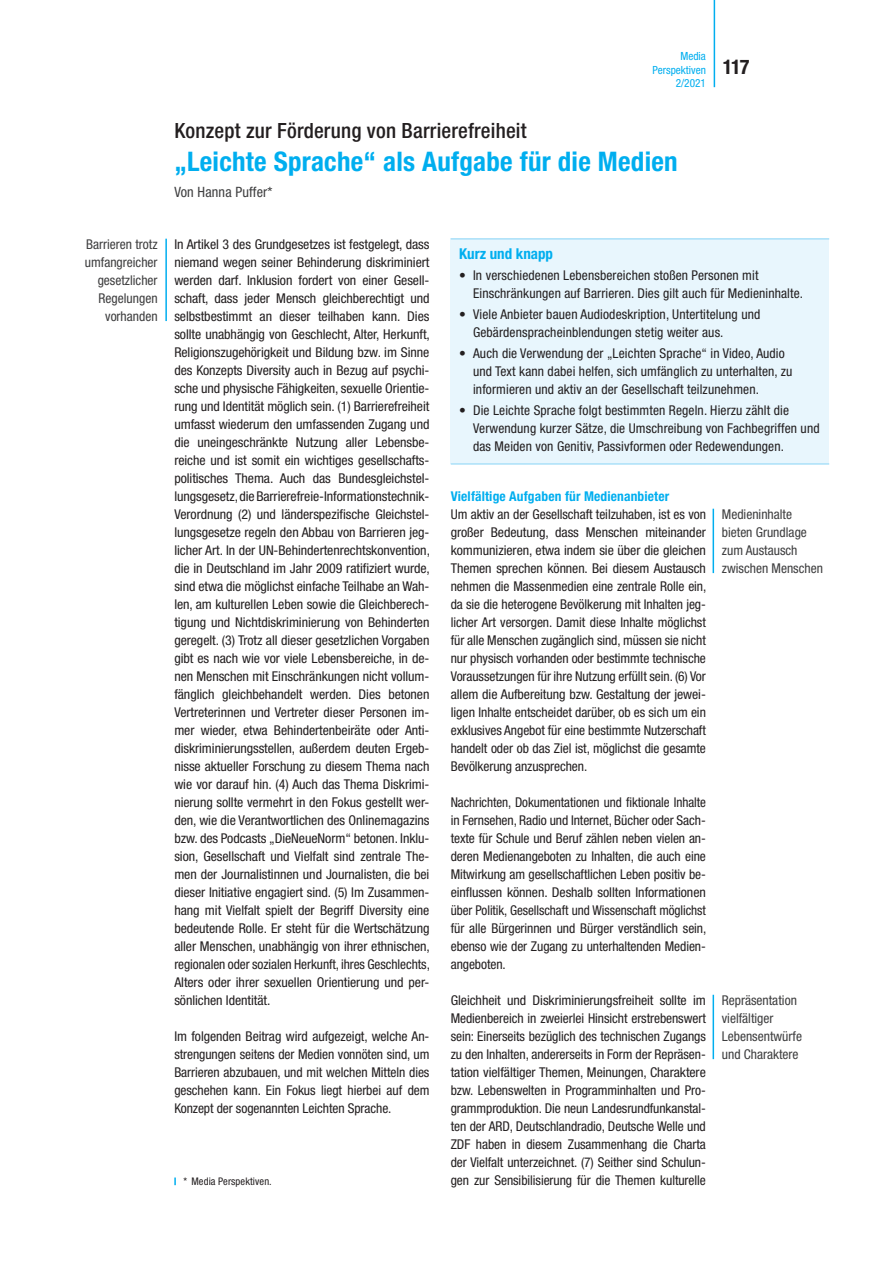
<style>
.page{position:relative;width:893px;height:1263px;background:#fff}
.page>*{position:absolute;margin:0;border:0;box-sizing:border-box;transform-origin:0 0}
.t1{font:700 condensed 27px "Helvetica Neue LT Std";letter-spacing:.01em;color:#00aeef}
.t2{font:500 condensed 21px "Helvetica Neue LT Std";letter-spacing:.01em;color:#231f20}
.t3{font:700 condensed 20.25px "Helvetica Neue LT Std";color:#231f20}
.t4{font:700 condensed 15px "Helvetica Neue LT Std";color:#00aeef}
.t5{font:condensed 14.25px "Helvetica Neue LT Std";letter-spacing:.01em;color:#3e3e3f}
.t6{font:condensed 13.5px/18px "Helvetica Neue LT Std";letter-spacing:-.005em;color:#231f20}
.t7{font:condensed 13.5px/18px "Helvetica Neue LT Std";color:#3e3e3f}
.t8{font:700 condensed 13.5px "Helvetica Neue LT Std";letter-spacing:.01em;color:#00aeef}
.t9{font:condensed 11.25px/13.5px "Helvetica Neue LT Std";color:#00aeef;text-align:right}
.t10{font:condensed 10.5px "Helvetica Neue LT Std";letter-spacing:.01em;color:#231f20}
</style>
<div class="page">
<hr style="left:714px;top:0;width:1px;height:87px;background:#00aeef">
<div style="left:451px;top:239px;width:378px;height:225px;background:#e8f6fd"></div>
<hr style="left:451px;top:238px;width:378px;height:2px;background:#aae0f9">
<hr style="left:451px;top:463px;width:378px;height:2px;background:#aae0f9">
<hr style="left:713px;top:509px;width:1px;height:64px;background:#00aeef">
<hr style="left:713px;top:995px;width:1px;height:64px;background:#00aeef">
<hr style="left:165px;top:239px;width:2px;height:82px;background:#00aeef">
<svg style="left:174px;top:1177px;width:2px;height:8px"></svg>
<p class="t9" style="left:653px;top:49px;width:55px">Media<br>Perspektiven<br>2/2021</p>
<h2 class="t2" style="left:174px;top:118px;width:354px">Konzept zur Förderung von Barrierefreiheit</h2>
<h1 class="t1" style="left:174px;top:145px;width:505px">„Leichte Sprache“ als Aufgabe für die Medien</h1>
<p class="t5" style="left:174px;top:184px;width:100px">Von Hanna Puffer*</p>
<h3 class="t3" style="left:723px;top:54px;width:28px">117</h3>
<p class="t7" style="left:85px;top:235px;width:74px;text-align:right">Barrieren trotz umfangreicher gesetzlicher<br>Regelungen vorhanden</p>
<p class="t6" style="left:174px;top:235px;width:257px">In Artikel 3 des Grundgesetzes ist festgelegt, dass niemand wegen seiner Behinderung diskriminiert werden darf. Inklusion fordert von einer Gesell&shy;schaft, dass jeder Mensch gleichberechtigt und selbstbestimmt an dieser teilhaben kann. Dies sollte unabhängig von Geschlecht, Alter, Herkunft, Religionszugehörigkeit und Bildung bzw. im Sinne des Konzepts Diversity auch in Bezug auf psychi&shy;sche und physische Fähigkeiten, sexuelle Orientie&shy;rung und Identität möglich sein. (1) Barrierefreiheit umfasst wiederum den umfassenden Zugang und die uneingeschränkte Nutzung aller Lebensbe&shy;reiche und ist somit ein wichtiges gesellschafts&shy;politisches Thema. Auch das Bundesgleichstel&shy;lungsgesetz, die Barrierefreie-Informationstechnik-Verordnung (2) und länderspezifische Gleichstel&shy;lungsgesetze regeln den Abbau von Barrieren jeg&shy;licher Art. In der UN-Behindertenrechtskonvention, die in Deutschland im Jahr 2009 ratifiziert wurde, sind etwa die möglichst einfache Teilhabe an Wah&shy;len, am kulturellen Leben sowie die Gleichberech&shy;tigung und Nichtdiskriminierung von Behinderten geregelt. (3) Trotz all dieser gesetzlichen Vorgaben gibt es nach wie vor viele Lebensbereiche, in de&shy;nen Menschen mit Einschränkungen nicht vollum&shy;fänglich gleichbehandelt werden. Dies betonen Vertreterinnen und Vertreter dieser Personen im&shy;mer wieder, etwa Behindertenbeiräte oder Anti&shy;diskriminierungsstellen, außerdem deuten Ergeb&shy;nisse aktueller Forschung zu diesem Thema nach wie vor darauf hin. (4) Auch das Thema Diskrimi&shy;nierung sollte vermehrt in den Fokus gestellt wer&shy;den, wie die Verantwortlichen des Onlinemagazins bzw. des Podcasts „DieNeueNorm“ betonen. Inklu&shy;sion, Gesellschaft und Vielfalt sind zentrale The&shy;men der Journalistinnen und Journalisten, die bei dieser Initiative engagiert sind. (5) Im Zusammen&shy;hang mit Vielfalt spielt der Begriff Diversity eine bedeutende Rolle. Er steht für die Wertschätzung aller Menschen, unabhängig von ihrer ethnischen, regionalen oder sozialen Herkunft, ihres Geschlechts, Alters oder ihrer sexuellen Orientierung und per&shy;sönlichen Identität.</p>
<p class="t6" style="left:174px;top:1027px;width:257px;text-align:justify">Im folgenden Beitrag wird aufgezeigt, welche An&shy;strengungen seitens der Medien vonnöten sind, um Barrieren abzubauen, und mit welchen Mitteln dies geschehen kann. Ein Fokus liegt hierbei auf dem Konzept der sogenannten Leichten Sprache.</p>
<p class="t10" style="left:184px;top:1175px;width:90px">* Media Perspektiven.</p>
<p class="t4" style="left:459px;top:245px;width:95px">Kurz und knapp</p>
<p class="t6" style="left:473px;top:266px;width:332px;text-indent:-14px">• In verschiedenen Lebensbereichen stoßen Personen mit<br>Einschränkungen auf Barrieren. Dies gilt auch für Medieninhalte.</p>
<p class="t6" style="left:473px;top:305px;width:289px;text-indent:-14px">• Viele Anbieter bauen Audiodeskription, Untertitelung und<br>Gebärdenspracheinblendungen stetig weiter aus.</p>
<p class="t6" style="left:473px;top:344px;width:321px;text-indent:-14px">• Auch die Verwendung der „Leichten Sprache“ in Video, Audio und Text kann dabei helfen, sich umfänglich zu unterhalten, zu informieren und aktiv an der Gesellschaft teilzunehmen.</p>
<p class="t6" style="left:473px;top:401px;width:348px;text-indent:-14px">• Die Leichte Sprache folgt bestimmten Regeln. Hierzu zählt die<br>Verwendung kurzer Sätze, die Umschreibung von Fachbegriffen und das Meiden von Genitiv, Passivformen oder Redewendungen.</p>
<p class="t8" style="left:451px;top:488px;width:220px">Vielfältige Aufgaben für Medienanbieter</p>
<p class="t6" style="left:451px;top:505px;width:257px">Um aktiv an der Gesellschaft teilzuhaben, ist es von großer Bedeutung, dass Menschen miteinander kommunizieren, etwa indem sie über die gleichen Themen sprechen können. Bei diesem Austausch nehmen die Massenmedien eine zentrale Rolle ein, da sie die heterogene Bevölkerung mit Inhalten jeg&shy;licher Art versorgen. Damit diese Inhalte möglichst für alle Menschen zugänglich sind, müssen sie nicht nur physisch vorhanden oder bestimmte technische Voraussetzungen für ihre Nutzung erfüllt sein. (6) Vor allem die Aufbereitung bzw. Gestaltung der jewei&shy;ligen Inhalte entscheidet darüber, ob es sich um ein exklusives Angebot für eine bestimmte Nutzerschaft handelt oder ob das Ziel ist, möglichst die gesamte Bevölkerung anzusprechen.</p>
<p class="t6" style="left:451px;top:793px;width:257px;text-align:justify">Nachrichten, Dokumentationen und fiktionale Inhalte in Fernsehen, Radio und Internet, Bücher oder Sach&shy;texte für Schule und Beruf zählen neben vielen an&shy;deren Medienangeboten zu Inhalten, die auch eine Mitwirkung am gesellschaftlichen Leben positiv be&shy;einflussen können. Deshalb sollten Informationen über Politik, Gesellschaft und Wissenschaft möglichst für alle Bürgerinnen und Bürger verständlich sein, ebenso wie der Zugang zu unterhaltenden Medien&shy;angeboten.</p>
<p class="t6" style="left:451px;top:991px;width:257px;text-align:justify">Gleichheit und Diskriminierungsfreiheit sollte im Medienbereich in zweierlei Hinsicht erstrebenswert sein: Einerseits bezüglich des technischen Zugangs zu den Inhalten, andererseits in Form der Repräsen&shy;tation vielfältiger Themen, Meinungen, Charaktere bzw. Lebenswelten in Programminhalten und Pro&shy;grammproduktion. Die neun Landesrundfunkanstal&shy;ten der ARD, Deutschlandradio, Deutsche Welle und ZDF haben in diesem Zusammenhang die Charta der Vielfalt unterzeichnet. (7) Seither sind Schulun&shy;gen zur Sensibilisierung für die Themen kulturelle</p>
<p class="t7" style="left:722px;top:505px;width:103px">Medieninhalte bieten Grundlage zum Austausch zwischen Menschen</p>
<p class="t7" style="left:722px;top:991px;width:82px">Repräsentation vielfältiger<br>Lebensentwürfe und Charaktere</p>
</div>
